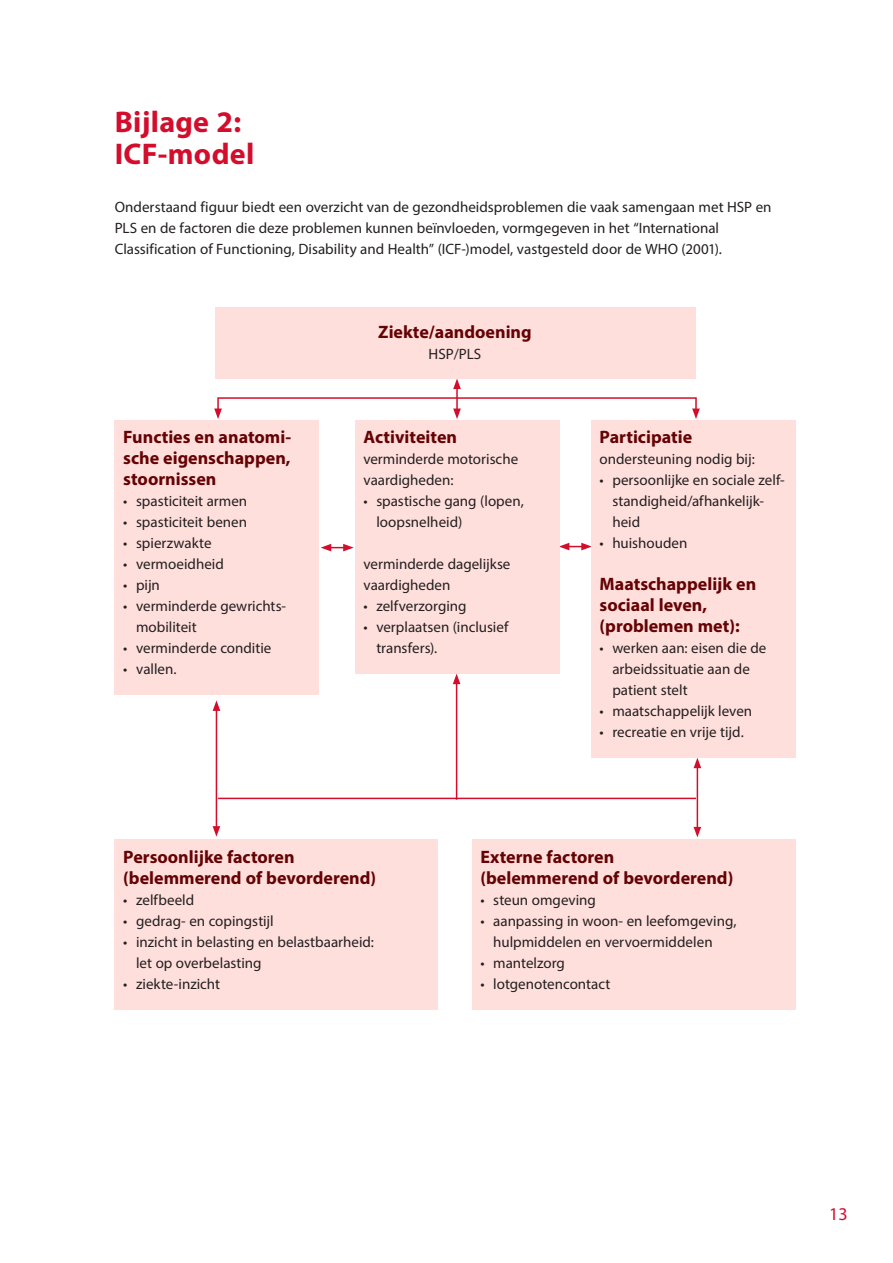
<style>
.page{position:relative;width:893px;height:1263px;background:#fff}
.page>*{position:absolute;margin:0;border:0;box-sizing:border-box;transform-origin:0 0}
._2017_Hoofdkop{font:700 30px/31.5px "Myriad Pro";letter-spacing:.01em;color:#d30d2b}
._2017_Tussenkop_nive{font:700 18px/21px "Myriad Pro";color:#640204}
.t1{font:18px "Myriad Pro";color:#d30d2b}
._2017_body{font:15px/21px "Myriad Pro";color:#231f20}
._2017_Tussenkop_nive-2{font:15px/21px "Myriad Pro";color:#231f20}
</style>
<div class="page">
<hr style="left:216px;top:708px;width:1px;height:120px;background:#d30d2b">
<svg style="left:213px;top:826px;width:7px;height:11px"></svg>
<svg style="left:213px;top:700px;width:7px;height:11px"></svg>
<hr style="left:456px;top:682px;width:1px;height:118px;background:#d30d2b">
<svg style="left:453px;top:674px;width:7px;height:10px"></svg>
<hr style="left:697px;top:766px;width:1px;height:63px;background:#d30d2b">
<svg style="left:694px;top:758px;width:7px;height:10px"></svg>
<svg style="left:693px;top:827px;width:8px;height:10px"></svg>
<div style="left:217px;top:397px;width:480px;height:15px;border:2px solid #d30d2b"></div>
<svg style="left:214px;top:408px;width:8px;height:11px"></svg>
<svg style="left:692px;top:408px;width:8px;height:11px"></svg>
<hr style="left:456px;top:387px;width:2px;height:24px;background:#d30d2b">
<svg style="left:453px;top:378px;width:8px;height:11px"></svg>
<svg style="left:453px;top:408px;width:8px;height:11px"></svg>
<svg style="left:321px;top:544px;width:33px;height:7px"></svg>
<svg style="left:559px;top:543px;width:32px;height:7px"></svg>
<hr style="left:218px;top:798px;width:478px;height:1px;background:#d30d2b">
<div style="left:115px;top:420px;width:204px;height:275px;background:#ffdfdc"></div>
<div style="left:355px;top:420px;width:204px;height:254px;background:#ffdfdc"></div>
<div style="left:591px;top:420px;width:204px;height:338px;background:#ffdfdc"></div>
<div style="left:472px;top:839px;width:323px;height:171px;background:#ffdfdc"></div>
<div style="left:115px;top:839px;width:323px;height:171px;background:#ffdfdc"></div>
<div style="left:215px;top:307px;width:480px;height:71px;background:#ffdfdc"></div>
<p class="_2017_Hoofdkop" style="left:115px;top:105px;width:141px">Bijlage 2:<br>ICF-model</p>
<p class="_2017_body" style="left:115px;top:196px;width:658px">Onderstaand figuur biedt een overzicht van de gezondheidsproblemen die vaak samengaan met HSP en<br>PLS en de factoren die deze problemen kunnen beïnvloeden, vormgegeven in het “International<br>Classification of Functioning, Disability and Health” (ICF-)model, vastgesteld door de WHO (2001).</p>
<p class="_2017_Tussenkop_nive" style="left:123px;top:425px;width:169px">Functies en anatomi-</p>
<p class="_2017_Tussenkop_nive" style="left:123px;top:446px;width:169px">sche eigenschappen, stoornissen</p>
<p class="_2017_body" style="left:123px;top:490px;width:125px">• spasticiteit armen</p>
<p class="_2017_body" style="left:123px;top:511px;width:125px">• spasticiteit benen</p>
<p class="_2017_body" style="left:123px;top:532px;width:90px">• spierzwakte</p>
<p class="_2017_body" style="left:123px;top:553px;width:102px">• vermoeidheid</p>
<p class="_2017_body" style="left:123px;top:574px;width:38px">• pijn</p>
<p class="_2017_body" style="left:136px;top:595px;width:151px;text-indent:-13px">• verminderde gewrichts&shy;mobiliteit</p>
<p class="_2017_body" style="left:123px;top:637px;width:150px">• verminderde conditie</p>
<p class="_2017_body" style="left:123px;top:658px;width:55px">• vallen.</p>
<p class="_2017_Tussenkop_nive" style="left:378px;top:320px;width:155px">Ziekte/aandoening</p>
<p class="_2017_Tussenkop_nive-2" style="left:429px;top:343px;width:54px">HSP/PLS</p>
<p class="_2017_Tussenkop_nive" style="left:364px;top:425px;width:95px">Activiteiten</p>
<p class="_2017_Tussenkop_nive-2" style="left:364px;top:448px;width:156px">verminderde motorische vaardigheden:</p>
<p class="_2017_body" style="left:376px;top:490px;width:149px;text-indent:-13px">• spastische gang (lopen, loopsnelheid)</p>
<p class="_2017_Tussenkop_nive-2" style="left:364px;top:553px;width:148px">verminderde dagelijkse vaardigheden</p>
<p class="_2017_body" style="left:364px;top:595px;width:105px">• zelfverzorging</p>
<p class="_2017_body" style="left:376px;top:616px;width:134px;text-indent:-13px">• verplaatsen (inclusief transfers).</p>
<p class="_2017_Tussenkop_nive" style="left:600px;top:425px;width:94px">Participatie</p>
<p class="_2017_Tussenkop_nive-2" style="left:600px;top:448px;width:157px">ondersteuning nodig bij:</p>
<p class="_2017_body" style="left:612px;top:469px;width:174px;text-indent:-13px">• persoonlijke en sociale zelf&shy;standigheid/afhankelijk&shy;heid</p>
<p class="_2017_body" style="left:600px;top:532px;width:89px">• huishouden</p>
<p class="_2017_Tussenkop_nive" style="left:600px;top:572px;width:158px">Maatschappelijk en sociaal leven, (problemen met):</p>
<p class="_2017_body" style="left:612px;top:637px;width:156px;text-indent:-13px">• werken aan: eisen die de arbeidssituatie aan de patient stelt</p>
<p class="_2017_body" style="left:600px;top:700px;width:154px">• maatschappelijk leven</p>
<p class="_2017_body" style="left:600px;top:721px;width:146px">• recreatie en vrije tijd.</p>
<p class="_2017_Tussenkop_nive" style="left:123px;top:845px;width:173px">Persoonlijke factoren</p>
<p class="_2017_Tussenkop_nive" style="left:123px;top:866px;width:254px">(belemmerend of bevorderend)</p>
<p class="_2017_body" style="left:123px;top:889px;width:73px">• zelfbeeld</p>
<p class="_2017_body" style="left:123px;top:910px;width:152px">• gedrag- en copingstijl</p>
<p class="_2017_body" style="left:136px;top:931px;width:239px;text-indent:-13px">• inzicht in belasting en belastbaarheid: let op overbelasting</p>
<p class="_2017_body" style="left:123px;top:973px;width:98px">• ziekte-inzicht</p>
<p class="_2017_Tussenkop_nive" style="left:480px;top:845px;width:135px">Externe factoren</p>
<p class="_2017_Tussenkop_nive" style="left:480px;top:866px;width:254px">(belemmerend of bevorderend)</p>
<p class="_2017_body" style="left:480px;top:889px;width:117px">• steun omgeving</p>
<p class="_2017_body" style="left:493px;top:910px;width:245px;text-indent:-13px">• aanpassing in woon- en leefomgeving, hulpmiddelen en vervoermiddelen</p>
<p class="_2017_body" style="left:480px;top:952px;width:86px">• mantelzorg</p>
<p class="_2017_body" style="left:480px;top:973px;width:131px">• lotgenotencontact</p>
<p class="t1" style="left:829px;top:1202px;width:20px">13</p>
</div>
